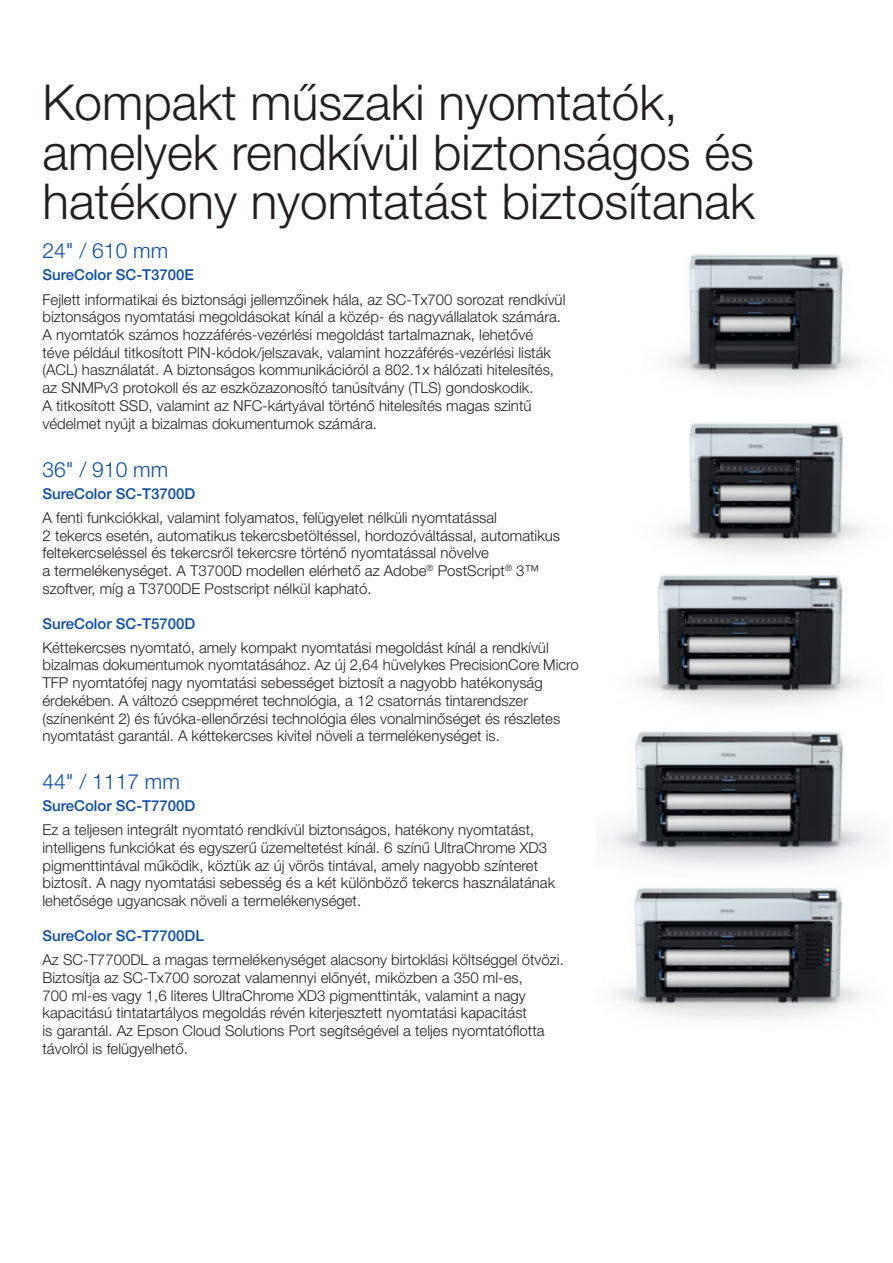
<style>
.page{position:relative;width:893px;height:1263px;background:#fff}
.page>*{position:absolute;margin:0;border:0;box-sizing:border-box;transform-origin:0 0}
.t1{font:300 49.5px/49.5px "Helvetica Neue LT Pro";color:#231f20}
.Brochure_Small_Sub_H{font:300 21px "Helvetica Neue LT Pro";color:#0d4da1}
.Brochure_Body_Copy{font:300 15px/17.7px "Helvetica Neue LT Pro";color:#231f20}
.Brochure_Small_Sub_H-2{font:500 15px "Helvetica Neue LT Pro";color:#0d4da1}
</style>
<div class="page">
<img style="left:667px;top:254px;width:195px;height:132px">
<img style="left:667px;top:423px;width:196px;height:132px">
<img style="left:637px;top:575px;width:225px;height:132px">
<img style="left:602px;top:731px;width:271px;height:137px">
<img style="left:614px;top:888px;width:247px;height:132px">
<p class="t1" style="left:43px;top:77px;width:714px">Kompakt műszaki nyomtatók, amelyek rendkívül biztonságos és hatékony nyomtatást biztosítanak</p>
<p class="Brochure_Small_Sub_H" style="left:43px;top:238px;width:127px">24" / 610 mm</p>
<p class="Brochure_Small_Sub_H-2" style="left:43px;top:266px;width:153px">SureColor SC-T3700E</p>
<p class="Brochure_Body_Copy" style="left:43px;top:290px;width:524px">Fejlett informatikai és biztonsági jellemzőinek hála, az SC-Tx700 sorozat rendkívül biztonságos nyomtatási megoldásokat kínál a közép- és nagyvállalatok számára.<br>A nyomtatók számos hozzáférés-vezérlési megoldást tartalmaznak, lehetővé<br>téve például titkosított PIN-kódok/jelszavak, valamint hozzáférés-vezérlési listák (ACL) használatát. A biztonságos kommunikációról a 802.1x hálózati hitelesítés, az SNMPv3 protokoll és az eszközazonosító tanúsítvány (TLS) gondoskodik.<br>A titkosított SSD, valamint az NFC-kártyával történő hitelesítés magas szintű védelmet nyújt a bizalmas dokumentumok számára.</p>
<p class="Brochure_Small_Sub_H" style="left:43px;top:456px;width:127px">36" / 910 mm</p>
<p class="Brochure_Small_Sub_H-2" style="left:43px;top:484px;width:154px">SureColor SC-T3700D</p>
<p class="Brochure_Body_Copy" style="left:43px;top:508px;width:519px">A fenti funkciókkal, valamint folyamatos, felügyelet nélküli nyomtatással<br>2 tekercs esetén, automatikus tekercsbetöltéssel, hordozóváltással, automatikus feltekercseléssel és tekercsről tekercsre történő nyomtatással növelve<br>a termelékenységet. A T3700D modellen elérhető az Adobe<sup>®</sup> PostScript<sup>®</sup> 3™ szoftver, míg a T3700DE Postscript nélkül kapható.</p>
<p class="Brochure_Small_Sub_H-2" style="left:43px;top:614px;width:154px">SureColor SC-T5700D</p>
<p class="Brochure_Body_Copy" style="left:43px;top:638px;width:538px">Kéttekercses nyomtató, amely kompakt nyomtatási megoldást kínál a rendkívül bizalmas dokumentumok nyomtatásához. Az új 2,64 hüvelykes PrecisionCore Micro TFP nyomtatófej nagy nyomtatási sebességet biztosít a nagyobb hatékonyság érdekében. A változó cseppméret technológia, a 12 csatornás tintarendszer (színenként 2) és fúvóka-ellenőrzési technológia éles vonalminőséget és részletes nyomtatást garantál. A kéttekercses kivitel növeli a termelékenységet is.</p>
<p class="Brochure_Small_Sub_H" style="left:43px;top:769px;width:139px">44" / 1117 mm</p>
<p class="Brochure_Small_Sub_H-2" style="left:43px;top:797px;width:154px">SureColor SC-T7700D</p>
<p class="Brochure_Body_Copy" style="left:43px;top:821px;width:514px">Ez a teljesen integrált nyomtató rendkívül biztonságos, hatékony nyomtatást, intelligens funkciókat és egyszerű üzemeltetést kínál. 6 színű UltraChrome XD3 pigmenttintával működik, köztük az új vörös tintával, amely nagyobb színteret biztosít. A nagy nyomtatási sebesség és a két különböző tekercs használatának lehetősége ugyancsak növeli a termelékenységet.</p>
<p class="Brochure_Small_Sub_H-2" style="left:43px;top:927px;width:163px">SureColor SC-T7700DL</p>
<p class="Brochure_Body_Copy" style="left:43px;top:951px;width:523px">Az SC-T7700DL a magas termelékenységet alacsony birtoklási költséggel ötvözi.<br>Biztosítja az SC-Tx700 sorozat valamennyi előnyét, miközben a 350 ml-es,<br>700 ml-es vagy 1,6 literes UltraChrome XD3 pigmenttinták, valamint a nagy kapacitású tintatartályos megoldás révén kiterjesztett nyomtatási kapacitást<br>is garantál. Az Epson Cloud Solutions Port segítségével a teljes nyomtatóflotta távolról is felügyelhető.</p>
</div>
